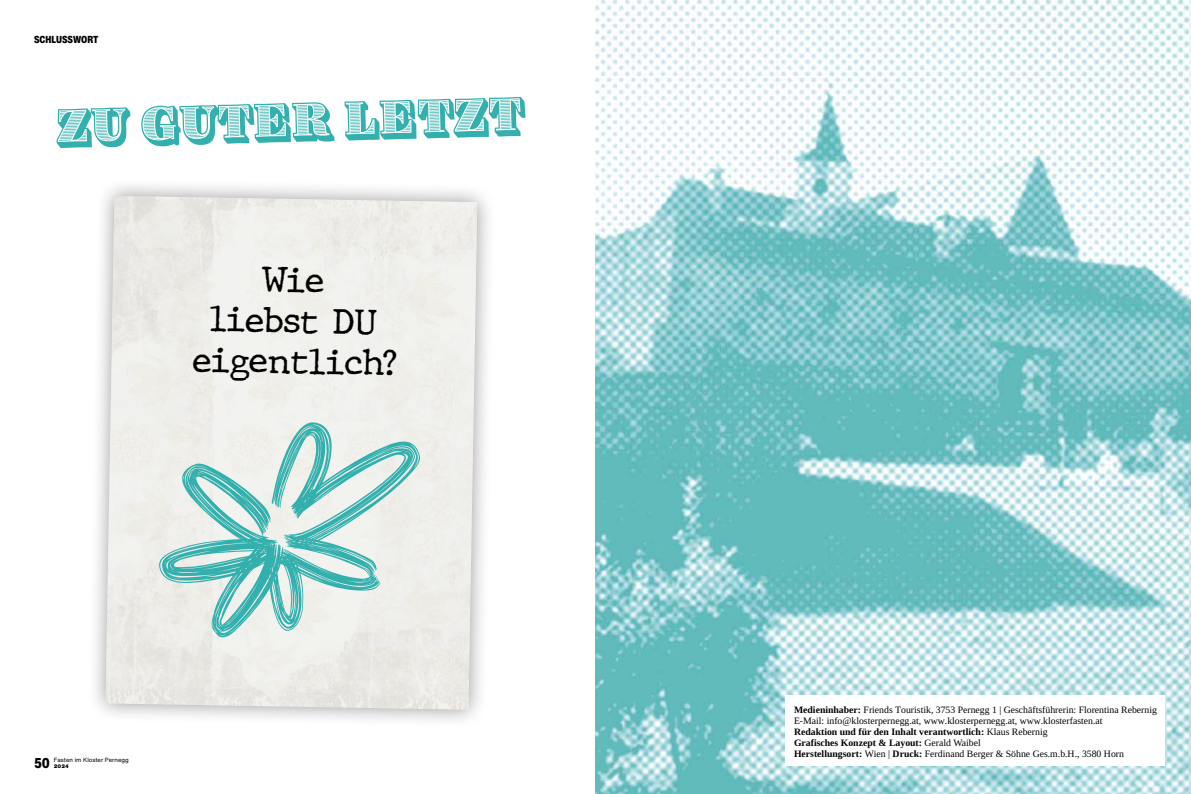
<style>
.page{position:relative;width:1191px;height:794px;background:#fff}
.page>*{position:absolute;margin:0;border:0;box-sizing:border-box;transform-origin:0 0}
.t1{font:50px "Ingeborg Striped";color:#33b0ad}
.t2{font:34px/40.8px "JMH Typewriter";color:#000;text-align:center}
.t3{font:900 condensed 14px "Helvetica Now Text";color:#000}
.t4{font:900 condensed 10px "Helvetica Now Text";color:#000}
.t5{font:9.8px/11px "Tinos";color:#000}
.t6{font:6px "Helvetica Now Text";color:#000}
.t7{font:900 5px "Helvetica Now Text";color:#000}
.s1{font-weight:700}
</style>
<div class="page">
<div style="left:87px;top:177px;width:409px;height:551px;background:#000;opacity:.4"></div>
<img style="left:105px;top:196px;width:372px;height:513px">
<img style="left:595px;top:0;width:596px;height:794px">
<div style="left:785px;top:694px;width:380px;height:71px;background:#fff"></div>
<svg style="left:158px;top:418px;width:263px;height:222px;fill:#eeeee9"></svg>
<p class="t4" style="left:34px;top:33px;width:66px">SCHLUSSWORT</p>
<h1 class="t1" style="left:56px;top:93px;width:470px;rotate:-1deg">ZU GUTER LETZT</h1>
<h2 class="t2" style="left:194px;top:261px;width:205px;rotate:1deg">Wie<br>liebst DU eigentlich?</h2>
<h3 class="t3" style="left:34px;top:753px;width:17px">50</h3>
<p class="t6" style="left:54px;top:755px;width:76px">Fasten im Kloster Pernegg</p>
<p class="t7" style="left:54px;top:762px;width:17px">2024</p>
<p class="t5" style="left:794px;top:704px;width:364px"><span class="s1">Medieninhaber:</span> Friends Touristik, 3753 Pernegg 1 | Geschäftsführerin: Florentina Rebernig E-Mail: info@klosterpernegg.at, www.klosterpernegg.at, www.klosterfasten.at<br><span class="s1">Redaktion und für den Inhalt verantwortlich:</span> Klaus Rebernig<br><span class="s1">Grafisches Konzept &amp; Layout:</span> Gerald Waibel<br><span class="s1">Herstellungsort:</span> Wien | <span class="s1">Druck:</span> Ferdinand Berger &amp; Söhne Ges.m.b.H., 3580 Horn</p>
</div>
